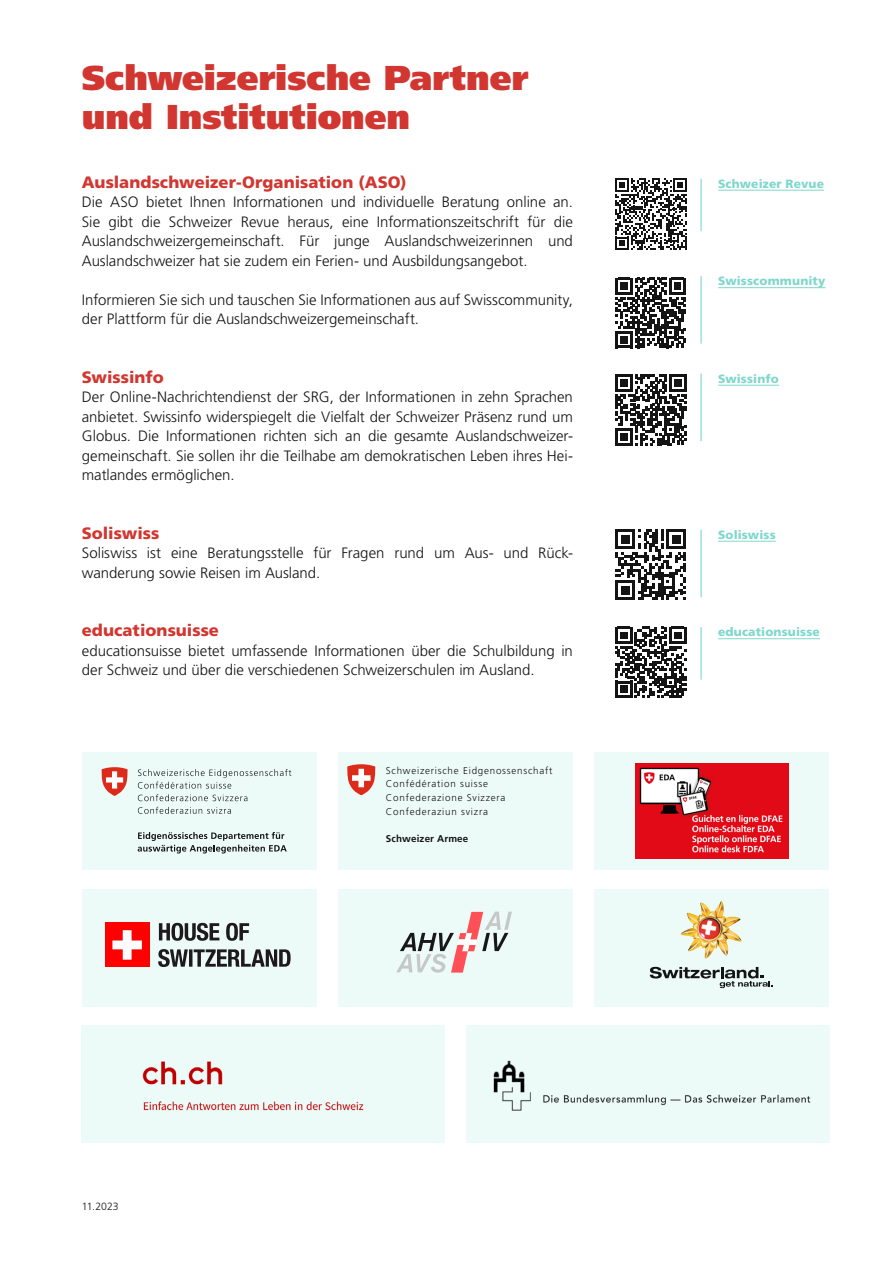
<style>
.page{position:relative;width:893px;height:1263px;background:#fff}
.page>*{position:absolute;margin:0;border:0;box-sizing:border-box;transform-origin:0 0}
._0_Untertitel{font:900 34.5px/39px "Frutiger LT Pro";color:#d13730}
._3_Zwischentitel_12pt_LiBold{font:900 16.5px "Frutiger LT Pro";color:#d13730}
._4_Lauftext_9{font:300 15px/19.5px "Frutiger LT Pro";color:#131413}
.QR_Link{font:900 12px "Frutiger LT Pro";letter-spacing:.01em;color:#7fd7cc}
._5_Fussnote{font:300 10.5px "Frutiger LT Pro";letter-spacing:-.005em;color:#131413}
.t1{font:300 9.9px/13.6px "Frutiger LT Pro";letter-spacing:.08em;color:#131413}
.t2{font:700 9.9px "Frutiger LT Pro";letter-spacing:.015em;color:#131413}
</style>
<div class="page">
<hr style="left:700px;top:179px;width:2px;height:52px;background:#7fd7cc">
<hr style="left:718px;top:190px;width:106px;height:1px;background:#7fd7cc">
<hr style="left:700px;top:276px;width:2px;height:68px;background:#7fd7cc">
<hr style="left:718px;top:287px;width:107px;height:1px;background:#7fd7cc">
<hr style="left:700px;top:374px;width:2px;height:67px;background:#7fd7cc">
<hr style="left:718px;top:385px;width:61px;height:1px;background:#7fd7cc">
<hr style="left:700px;top:530px;width:2px;height:67px;background:#7fd7cc">
<hr style="left:718px;top:541px;width:58px;height:1px;background:#7fd7cc">
<hr style="left:700px;top:627px;width:2px;height:53px;background:#7fd7cc">
<hr style="left:718px;top:638px;width:102px;height:1px;background:#7fd7cc">
<svg style="left:615px;top:178px;width:72px;height:72px"></svg>
<svg style="left:615px;top:278px;width:71px;height:70px"></svg>
<svg style="left:616px;top:374px;width:71px;height:71px"></svg>
<svg style="left:615px;top:529px;width:71px;height:71px"></svg>
<svg style="left:615px;top:627px;width:71px;height:71px"></svg>
<div style="left:82px;top:753px;width:235px;height:117px;background:#edfbf8"></div>
<div style="left:338px;top:753px;width:235px;height:117px;background:#edfbf8"></div>
<div style="left:594px;top:753px;width:235px;height:117px;background:#edfbf8"></div>
<div style="left:338px;top:889px;width:235px;height:117px;background:#edfbf8"></div>
<div style="left:594px;top:889px;width:235px;height:117px;background:#edfbf8"></div>
<div style="left:82px;top:889px;width:235px;height:117px;background:#edfbf8"></div>
<div style="left:82px;top:1026px;width:363px;height:117px;background:#edfbf8"></div>
<div style="left:466px;top:1026px;width:363px;height:117px;background:#edfbf8"></div>
<svg style="left:138px;top:769px;width:153px;height:32px"></svg>
<svg style="left:138px;top:807px;width:93px;height:7px"></svg>
<svg style="left:138px;top:832px;width:149px;height:21px"></svg>
<svg style="left:102px;top:767px;width:26px;height:29px"></svg>
<svg style="left:347px;top:764px;width:29px;height:31px"></svg>
<img style="left:635px;top:764px;width:153px;height:94px">
<div style="left:105px;top:923px;width:44px;height:44px;background:#f00"></div>
<svg style="left:112px;top:930px;width:30px;height:30px"></svg>
<svg style="left:158px;top:923px;width:133px;height:44px"></svg>
<svg style="left:396px;top:912px;width:116px;height:61px"></svg>
<img style="left:681px;top:901px;width:61px;height:58px">
<svg style="left:650px;top:967px;width:122px;height:21px"></svg>
<img style="left:142px;top:1061px;width:222px;height:50px">
<img style="left:493px;top:1060px;width:318px;height:51px">
<p class="_0_Untertitel" style="left:82px;top:58px;width:448px">Schweizerische Partner und Institutionen</p>
<p class="_3_Zwischentitel_12pt_LiBold" style="left:82px;top:172px;width:326px">Auslandschweizer-Organisation (ASO)</p>
<p class="_4_Lauftext_9" style="left:82px;top:192px;width:493px;text-align:justify">Die ASO bietet Ihnen Informationen und individuelle Beratung online an.<br>Sie gibt die Schweizer Revue heraus, eine Informationszeitschrift für die Auslandschweizergemeinschaft. Für junge Auslandschweizerinnen und Auslandschweizer hat sie zudem ein Ferien- und Ausbildungsangebot.</p>
<p class="_4_Lauftext_9" style="left:82px;top:290px;width:493px">Informieren Sie sich und tauschen Sie Informationen aus auf Swisscommunity, der Plattform für die Auslandschweizergemeinschaft.</p>
<p class="_3_Zwischentitel_12pt_LiBold" style="left:82px;top:367px;width:83px">Swissinfo</p>
<p class="_4_Lauftext_9" style="left:82px;top:387px;width:493px;text-align:justify">Der Online-Nachrichtendienst der SRG, der Informationen in zehn Sprachen anbietet. Swissinfo widerspiegelt die Vielfalt der Schweizer Präsenz rund um Globus. Die Informationen richten sich an die gesamte Auslandschweizer&shy;gemeinschaft. Sie sollen ihr die Teilhabe am demokratischen Leben ihres Hei&shy;matlandes ermöglichen.</p>
<p class="_3_Zwischentitel_12pt_LiBold" style="left:82px;top:523px;width:79px">Soliswiss</p>
<p class="_4_Lauftext_9" style="left:82px;top:543px;width:493px">Soliswiss ist eine Beratungsstelle für Fragen rund um Aus- und Rück&shy;wanderung sowie Reisen im Ausland.</p>
<p class="_3_Zwischentitel_12pt_LiBold" style="left:82px;top:620px;width:139px">educationsuisse</p>
<p class="_4_Lauftext_9" style="left:82px;top:641px;width:493px">educationsuisse bietet umfassende Informationen über die Schulbildung in der Schweiz und über die verschiedenen Schweizerschulen im Ausland.</p>
<p class="_5_Fussnote" style="left:82px;top:1200px;width:38px">11.2023</p>
<p class="t1" style="left:386px;top:764px;width:168px">Schweizerische Eidgenossenschaft<br>Confédération suisse<br>Confederazione Svizzera<br>Confederaziun svizra</p>
<p class="t2" style="left:386px;top:832px;width:84px">Schweizer Armee</p>
<p class="QR_Link" style="left:718px;top:176px;width:107px">Schweizer Revue</p>
<p class="QR_Link" style="left:718px;top:274px;width:109px">Swisscommunity</p>
<p class="QR_Link" style="left:718px;top:371px;width:62px">Swissinfo</p>
<p class="QR_Link" style="left:718px;top:527px;width:59px">Soliswiss</p>
<p class="QR_Link" style="left:718px;top:625px;width:103px">educationsuisse</p>
</div>
